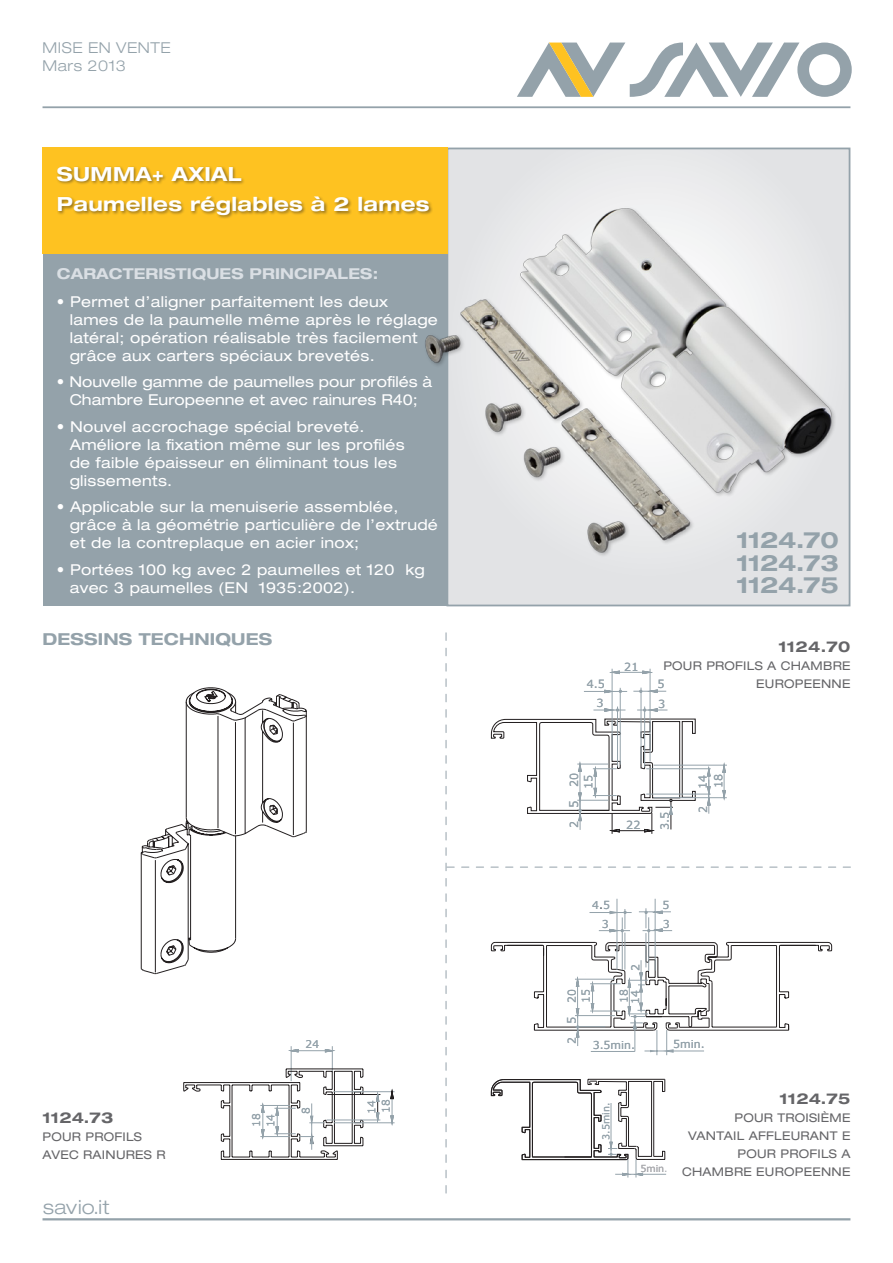
<style>
.page{position:relative;width:893px;height:1263px;background:#fff}
.page>*{position:absolute;margin:0;border:0;box-sizing:border-box;transform-origin:0 0}
.t1{font:700 expanded 22.5px "Helvetica Neue LT Std";letter-spacing:-.02em;color:#94a2aa}
.t2{font:700 expanded 19.5px "Helvetica Neue LT Std";letter-spacing:.02em;color:#fff}
.t3{font:300 expanded 19.5px "Helvetica Neue LT Std";letter-spacing:.02em;color:#94a2aa}
.t4{font:700 expanded 16.5px "Helvetica Neue LT Std";letter-spacing:.01em;color:#94a2aa}
.t5{font:expanded 15px/18px "Helvetica Neue LT Std";letter-spacing:.02em;color:#fff}
.t6{font:expanded 15px/18px "Helvetica Neue LT Std";color:#fff;text-align:center}
.t7{font:700 expanded 15px "Helvetica Neue LT Std";letter-spacing:.01em;color:#dadfe4}
.t8{font:700 expanded 15px "Helvetica Neue LT Std";letter-spacing:.02em;color:#656568}
.t9{font:300 expanded 15px "Helvetica Neue LT Std";letter-spacing:.04em;color:#94a2aa}
.t10{font:expanded 12px/18px "Helvetica Neue LT Std";letter-spacing:.02em;color:#656568;text-align:right}
.t11{font:11.7px "Verdana";color:#94a2aa}
.t12{font:11.4px "Verdana";color:#94a2aa}
.t13{font:11.1px "Verdana";color:#94a2aa}
.t14{font:10.95px "Verdana";color:#94a2aa}
.t15{font:10.65px/14.4px "Verdana";color:#94a2aa}
.t16{font:9.45px "Verdana";color:#94a2aa}
.t17{font:9.45px "Verdana";color:#a8a9ad}
.s1{color:#231f20}
</style>
<div class="page">
<div style="left:43px;top:148px;width:403px;height:458px;background:#94a2aa"></div>
<div style="left:447px;top:148px;width:402px;height:457px;background:#e2e3e5"></div>
<div style="left:446px;top:148px;width:404px;height:458px;border:2px solid #94a2aa"></div>
<img style="left:425px;top:160px;width:410px;height:431px">
<svg style="left:517px;top:43px;width:335px;height:54px"></svg>
<hr style="left:43px;top:106px;width:807px;height:2px;background:#94a2aa">
<hr style="left:43px;top:1218px;width:807px;height:2px;background:#94a2aa">
<div style="left:43px;top:148px;width:405px;height:106px;background:#fec221"></div>
<hr style="left:334px;top:1122px;width:61px;height:1px;background:#94a2aa">
<hr style="left:333px;top:1091px;width:62px;height:1px;background:#94a2aa">
<svg style="left:391px;top:1090px;width:2px;height:34px"></svg>
<hr style="left:327px;top:1094px;width:53px;height:1px;background:#231f20">
<hr style="left:327px;top:1120px;width:53px;height:1px;background:#94a2aa">
<svg style="left:374px;top:1093px;width:5px;height:28px"></svg>
<svg style="left:183px;top:1046px;width:181px;height:114px"></svg>
<hr style="left:311px;top:1103px;width:1px;height:47px;background:#94a2aa">
<svg style="left:446px;top:633px;width:404px;height:560px"></svg>
<svg style="left:140px;top:692px;width:167px;height:281px"></svg>
<div style="left:56px;top:165px;width:377px;height:54px;background:#231f20;opacity:.5"></div>
<p class="t9" style="left:43px;top:39px;width:130px">MISE EN VENTE</p>
<p class="t9" style="left:43px;top:57px;width:85px">Mars 2013</p>
<p class="t2" style="left:57px;top:162px;width:186px">SUMMA+ AXIAL</p>
<p class="t2" style="left:57px;top:192px;width:374px">Paumelles réglables à 2 lames</p>
<p class="t7" style="left:57px;top:264px;width:323px">CARACTERISTIQUES PRINCIPALES:</p>
<p class="t5" style="left:70px;top:292px;width:370px;text-indent:-13px">• Permet d’aligner parfaitement les deux lames de la paumelle même après le réglage latéral; opération réalisable très facilement grâce aux carters spéciaux brevetés.</p>
<p class="t6" style="left:57px;top:373px;width:377px">• Nouvelle gamme de paumelles pour profilés à<br>Chambre Europeenne et avec rainures R40;</p>
<p class="t5" style="left:70px;top:417px;width:337px;text-indent:-13px">• Nouvel accrochage spécial breveté.<br>Améliore la fixation même sur les profilés de faible épaisseur en éliminant tous les glissements.</p>
<p class="t5" style="left:70px;top:498px;width:370px;text-indent:-13px">• Applicable sur la menuiserie assemblée, grâce à la géométrie particulière de l’extrudé et de la contreplaque en acier inox;</p>
<p class="t5" style="left:70px;top:560px;width:357px;text-indent:-13px">• Portées 100 kg avec 2 paumelles et 120 kg avec 3 paumelles (EN 1935:2002).</p>
<p class="t4" style="left:43px;top:629px;width:231px">DESSINS TECHNIQUES</p>
<p class="t8" style="left:43px;top:1108px;width:72px">1124.73</p>
<p class="t10" style="left:43px;top:1127px;width:124px;text-align:left">POUR PROFILS<br>AVEC RAINURES R</p>
<p class="t3" style="left:43px;top:1195px;width:68px">savio.it</p>
<p class="t15" style="left:249px;top:1127px;width:16px;rotate:-90deg">18<br>14</p>
<p class="t15" style="left:306px;top:1037px;width:15px">24</p>
<p class="t15" style="left:299px;top:1114px;width:8px;rotate:-90deg">8</p>
<p class="t15" style="left:379px;top:1113px;width:15px;rotate:-90deg">18</p>
<p class="t15" style="left:364px;top:1114px;width:15px;rotate:-90deg">14</p>
<p class="t1" style="left:737px;top:526px;width:104px">1124.70</p>
<p class="t1" style="left:737px;top:548px;width:104px">1124.73</p>
<p class="t1" style="left:737px;top:571px;width:104px">1124.75</p>
<p class="t8" style="left:778px;top:637px;width:74px">1124.70</p>
<p class="t10" style="left:663px;top:656px;width:189px">POUR PROFILS A CHAMBRE<br>EUROPEENNE</p>
<p class="t13" style="left:624px;top:659px;width:16px">21</p>
<p class="t13" style="left:587px;top:677px;width:20px">4.5</p>
<p class="t13" style="left:657px;top:677px;width:9px">5</p>
<p class="t13" style="left:596px;top:696px;width:9px">3</p>
<p class="t13" style="left:658px;top:696px;width:9px">3</p>
<p class="t13" style="left:567px;top:787px;width:16px;rotate:-90deg">20</p>
<p class="t11" style="left:567px;top:808px;width:9px;rotate:-90deg">5</p>
<p class="t13" style="left:567px;top:828px;width:9px;rotate:-90deg">2</p>
<p class="t13" style="left:626px;top:817px;width:16px">22</p>
<p class="t13" style="left:581px;top:789px;width:16px;rotate:-90deg">15</p>
<p class="t13" style="left:658px;top:830px;width:20px;rotate:-90deg">3.5</p>
<p class="t14" style="left:592px;top:898px;width:19px">4<span class="s1">.</span>5</p>
<p class="t14" style="left:662px;top:898px;width:8px">5</p>
<p class="t14" style="left:602px;top:917px;width:8px">3</p>
<p class="t14" style="left:663px;top:917px;width:8px">3</p>
<p class="t14" style="left:628px;top:971px;width:8px;rotate:-90deg">2</p>
<p class="t13" style="left:711px;top:788px;width:16px;rotate:-90deg">18</p>
<p class="t13" style="left:696px;top:789px;width:16px;rotate:-90deg">14</p>
<p class="t13" style="left:696px;top:813px;width:9px;rotate:-90deg">2</p>
<p class="t14" style="left:617px;top:1003px;width:15px;rotate:-90deg">18</p>
<p class="t14" style="left:565px;top:1003px;width:15px;rotate:-90deg">20</p>
<p class="t12" style="left:564px;top:1024px;width:9px;rotate:-90deg">5</p>
<p class="t14" style="left:565px;top:1044px;width:8px;rotate:-90deg">2</p>
<p class="t14" style="left:579px;top:1003px;width:15px;rotate:-90deg">15</p>
<p class="t14" style="left:628px;top:1004px;width:15px;rotate:-90deg">14</p>
<p class="t14" style="left:593px;top:1038px;width:44px">3.5min.</p>
<p class="t14" style="left:673px;top:1037px;width:33px">5min.</p>
<p class="t16" style="left:600px;top:1140px;width:38px;rotate:-90deg">3.5min.</p>
<p class="t17" style="left:640px;top:1163px;width:29px">5min.</p>
<p class="t8" style="left:779px;top:1089px;width:72px">1124.75</p>
<p class="t10" style="left:734px;top:1108px;width:118px">POUR TROISIÈME</p>
<p class="t10" style="left:688px;top:1126px;width:164px">VANTAIL AFFLEURANT E<br>POUR PROFILS A</p>
<p class="t10" style="left:682px;top:1162px;width:170px">CHAMBRE EUROPEENNE</p>
</div>
